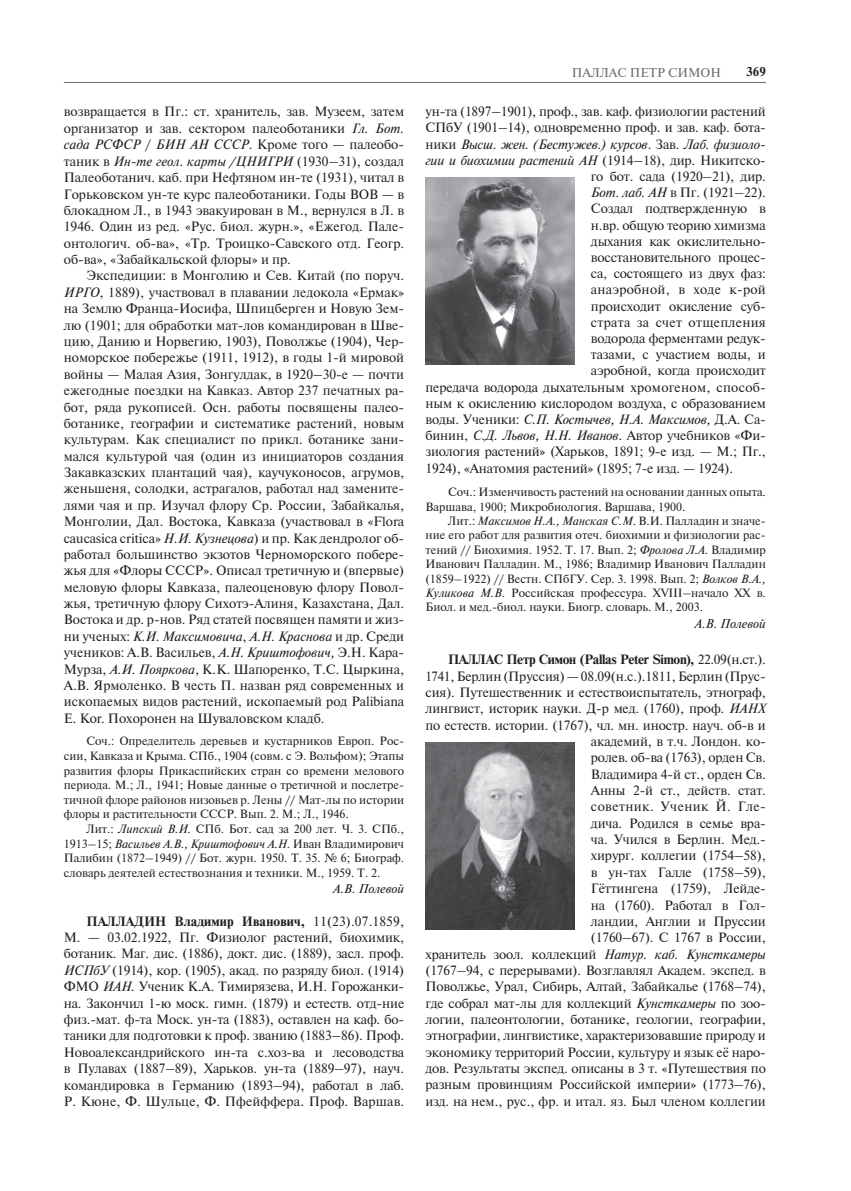
<style>
.page{position:relative;width:851px;height:1191px;background:#fff}
.page>*{position:absolute;margin:0;border:0;box-sizing:border-box;transform-origin:0 0}
.t1{font:13.5px/16.4px "Newton";letter-spacing:-.01em;color:#231f20;text-align:justify}
.t2{font:italic 13.5px "Newton";letter-spacing:-.01em;color:#231f20}
.t3{font:13.5px "Newton";letter-spacing:.02em;color:#231f20}
.t4{font:italic 12.75px "Newton";color:#231f20}
.t5{font:12.75px "Newton";color:#6c6d70}
.t6{font:700 12.75px "Newton";color:#231f20}
.t7{font:12px/14.5px "Newton";color:#231f20;text-align:justify}
.s1{font-style:italic}
.s2{font-weight:700}
.s3{font-style:normal}
</style>
<div class="page">
<hr style="left:64px;top:82px;width:701px;height:1px;background:#6c6d70">
<img style="left:425px;top:177px;width:149px;height:187px">
<img style="left:425px;top:742px;width:149px;height:187px">
<p class="t1" style="left:64px;top:103px;width:342px">возвращается в Пг.: ст. хранитель, зав. Музеем, затем организатор и зав. сектором палеоботаники <span class="s1">Гл. Бот. сада РСФСР</span> / <span class="s1">БИН АН СССР</span>. Кроме того — палеобо&shy;таник в <span class="s1">Ин-те геол. карты /ЦНИГРИ</span> (1930–31), создал Палеоботанич. каб. при Нефтяном ин-те (1931), читал в Горьковском ун-те курс палеоботаники. Годы ВОВ — в блокадном Л., в 1943 эвакуирован в М., вернулся в Л. в 1946. Один из ред. «Рус. биол. журн.», «Ежегод. Пале&shy;онтологич. об-ва», «Тр. Троицко-Савского отд. Геогр. об-ва», «Забайкальской флоры» и пр.</p>
<p class="t1" style="left:64px;top:267px;width:342px;text-indent:23px">Экспедиции: в Монголию и Сев. Китай (по поруч.<br><span class="s1">ИРГО</span>, 1889), участвовал в плавании ледокола «Ермак» на Землю Франца-Иосифа, Шпицберген и Новую Зем&shy;лю (1901; для обработки мат-лов командирован в Шве&shy;цию, Данию и Норвегию, 1903), Поволжье (1904), Чер&shy;номорское побережье (1911, 1912), в годы 1-й мировой войны — Малая Азия, Зонгулдак, в 1920–30-е — почти ежегодные поездки на Кавказ. Автор 237 печатных ра&shy;бот, ряда рукописей. Осн. работы посвящены палео&shy;ботанике, географии и систематике растений, новым культурам. Как специалист по прикл. ботанике зани&shy;мался культурой чая (один из инициаторов создания Закавказских плантаций чая), каучуконосов, агрумов, женьшеня, солодки, астрагалов, работал над замените&shy;лями чая и пр. Изучал флору Ср. России, Забайкалья, Монголии, Дал. Востока, Кавказа (участвовал в «Flora caucasica critica» <span class="s1">Н.И. Кузнецова</span>) и пр. Как дендролог об&shy;работал большинство экзотов Черноморского побере&shy;жья для «Флоры СССР». Описал третичную и (впервые) меловую флоры Кавказа, палеоценовую флору Повол&shy;жья, третичную флору Сихотэ-Алиня, Казахстана, Дал.<br>Востока и др. р-нов. Ряд статей посвящен памяти и жиз&shy;ни ученых: <span class="s1">К.И. Максимовича</span>, <span class="s1">А.Н. Краснова</span> и др. Среди учеников: А.В. Васильев, <span class="s1">А.Н. Криштофович,</span> Э.Н. Кара-Мурза, <span class="s1">А.И. Пояркова</span>, К.К. Шапоренко, Т.С. Цыркина, А.В. Ярмоленко. В честь П. назван ряд современных и ископаемых видов растений, ископаемый род Palibiana E. Kor. Похоронен на Шуваловском кладб.</p>
<p class="t7" style="left:64px;top:733px;width:342px;text-indent:22px">Соч.: Определитель деревьев и кустарников Европ. Рос&shy;сии, Кавказа и Крыма. СПб., 1904 (совм. с Э. Вольфом); Этапы развития флоры Прикаспийских стран со времени мелового периода. М.; Л., 1941; Новые данные о третичной и послетре&shy;тичной флоре районов низовьев р. Лены // Мат-лы по истории флоры и растительности СССР. Вып. 2. М.; Л., 1946.</p>
<p class="t7" style="left:64px;top:821px;width:342px;text-indent:22px">Лит.: <span class="s1">Липский В.И.</span> СПб. Бот. сад за 200 лет. Ч. 3. СПб., 1913–15; <span class="s1">Васильев А.В., Криштофович А.Н.</span> Иван Владимирович Палибин (1872–1949) // Бот. журн. 1950. Т. 35. № 6; Биограф. словарь деятелей естествознания и техники. М., 1959. Т. 2.</p>
<p class="t4" style="left:333px;top:880px;width:73px">А.В. Полевой</p>
<p class="t1" style="left:64px;top:912px;width:342px;text-indent:23px"><span class="s2">ПАЛЛАДИН Владимир Иванович,</span> 11(23).07.1859, М. — 03.02.1922, Пг. Физиолог растений, биохимик, ботаник. Маг. дис. (1886), докт. дис. (1889), засл. проф.<br><span class="s1">ИСПбУ</span> (1914), кор. (1905), акад. по разряду биол. (1914)<br>ФМО <span class="s1">ИАН.</span> Ученик К.А. Тимирязева, И.Н. Горожанки&shy;на. Закончил 1-ю моск. гимн. (1879) и естеств. отд-ние физ.-мат. ф-та Моск. ун-та (1883), оставлен на каф. бо&shy;таники для подготовки к проф. званию (1883–86). Проф.<br>Новоалександрийского ин-та с.хоз-ва и лесоводства в Пулавах (1887–89), Харьков. ун-та (1889–97), науч. командировка в Германию (1893–94), работал в лаб.<br>Р. Кюне, Ф. Шульце, Ф. Пфейффера. Проф. Варшав.</p>
<p class="t5" style="left:571px;top:63px;width:150px">ПАЛЛАС ПЕТР СИМОН</p>
<p class="t6" style="left:746px;top:64px;width:21px">369</p>
<p class="t1" style="left:425px;top:103px;width:342px">ун-та (1897–1901), проф., зав. каф. физиологии растений</p>
<p class="t1" style="left:425px;top:119px;width:342px">СПбУ (1901–14), одновременно проф. и зав. каф. бота-</p>
<p class="t2" style="left:425px;top:135px;width:342px"><span class="s3">ники</span> Высш. жен. (Бестужев.) курсов<span class="s3">. Зав.</span> Лаб. физиоло-</p>
<p class="t1" style="left:425px;top:151px;width:342px"><span class="s1">гии и биохимии растений АН</span> (1914–18), дир. Никитско-</p>
<p class="t1" style="left:591px;top:168px;width:176px">го бот. сада (1920–21), дир.</p>
<p class="t1" style="left:591px;top:184px;width:176px"><span class="s1">Бот. лаб. АН</span> в Пг. (1921–22).</p>
<p class="t1" style="left:591px;top:200px;width:176px">Создал подтвержденную в</p>
<p class="t1" style="left:591px;top:216px;width:176px">н.вр. общую теорию химизма</p>
<p class="t1" style="left:591px;top:232px;width:176px">дыхания как окислительно-</p>
<p class="t1" style="left:591px;top:249px;width:176px">восстановительного процес-</p>
<p class="t1" style="left:591px;top:265px;width:176px">са, состоящего из двух фаз:</p>
<p class="t3" style="left:591px;top:280px;width:176px">анаэробной, в ходе к-рой</p>
<p class="t1" style="left:591px;top:297px;width:176px">происходит окисление суб-</p>
<p class="t3" style="left:591px;top:312px;width:176px">страта за счет отщепления</p>
<p class="t1" style="left:591px;top:330px;width:176px">водорода ферментами редук-</p>
<p class="t1" style="left:591px;top:346px;width:176px">тазами, с участием воды, и</p>
<p class="t1" style="left:591px;top:362px;width:176px">аэробной, когда происходит</p>
<p class="t1" style="left:425px;top:378px;width:342px">передача водорода дыхательным хромогеном, способ-</p>
<p class="t1" style="left:425px;top:394px;width:342px">ным к окислению кислородом воздуха, с образованием</p>
<p class="t2" style="left:425px;top:411px;width:342px"><span class="s3">воды. Ученики:</span> С.П. Костычев, Н.А. Максимов, <span class="s3">Д.А. Са-</span></p>
<p class="t1" style="left:425px;top:427px;width:342px">бинин, <span class="s1">С.Д. Львов, Н.Н. Иванов</span>. Автор учебников «Фи-</p>
<p class="t1" style="left:425px;top:443px;width:342px">зиология растений» (Харьков, 1891; 9-е изд. — М.; Пг.,</p>
<p class="t1" style="left:425px;top:459px;width:309px">1924), «Анатомия растений» (1895; 7-е изд. — 1924).</p>
<p class="t7" style="left:425px;top:484px;width:342px;text-indent:22px">Соч.: Изменчивость растений на основании данных опыта.<br>Варшава, 1900; Микробиология. Варшава, 1900.</p>
<p class="t7" style="left:425px;top:513px;width:342px;text-indent:22px">Лит.: <span class="s1">Максимов Н.А., Манская С.М</span>. В.И. Палладин и значе&shy;ние его работ для развития отеч. биохимии и физиологии рас&shy;тений // Биохимия. 1952. Т. 17. Вып. 2; <span class="s1">Фролова Л.А.</span> Владимир Иванович Палладин. М., 1986; Владимир Иванович Палладин (1859–1922) // Вестн. СПбГУ. Сер. 3. 1998. Вып. 2; <span class="s1">Волков В.А., Куликова М.В</span>. Российская профессура. XVIII–начало XX в.<br>Биол. и мед.-биол. науки. Биогр. словарь. М., 2003.</p>
<p class="t4" style="left:694px;top:615px;width:73px">А.В. Полевой</p>
<p class="t1" style="left:425px;top:651px;width:342px;text-align:right"><span class="s2">ПАЛЛАС Петр Симон (Pallas Peter Simon),</span> 22.09(н.ст.).<br>1741, Берлин (Пруссия) — 08.09(н.с.).1811, Берлин (Прус&shy;сия). Путешественник и естествоиспытатель, этнограф, лингвист, историк науки. Д-р мед. (1760), проф. <span class="s1">ИАНХ </span>по естеств. истории. (1767), чл. мн. иностр. науч. об-в и академий, в т.ч. Лондон. ко-<br>ролев. об-ва (1763), орден Св.<br>Владимира 4-й ст., орден Св.<br>Анны 2-й ст., действ. стат.<br>советник. Ученик Й. Гле-<br>дича. Родился в семье вра-<br>ча. Учился в Берлин. Мед.-<br>хирург. коллегии (1754–58),<br>в ун-тах Галле (1758–59),<br>Гёттингена (1759), Лейде-<br>на (1760). Работал в Гол-<br>ландии, Англии и Пруссии<br>(1760–67). С 1767 в России,<br>хранитель зоол. коллекций <span class="s1">Натур. каб. Кунсткамеры </span>(1767–94, с перерывами). Возглавлял Академ. экспед. в Поволжье, Урал, Сибирь, Алтай, Забайкалье (1768–74), где собрал мат-лы для коллекций <span class="s1">Кунсткамеры</span> по зоо&shy;логии, палеонтологии, ботанике, геологии, географии, этнографии, лингвистике, характеризовавшие природу и экономику территорий России, культуру и язык её наро&shy;дов. Результаты экспед. описаны в 3 т. «Путешествия по разным провинциям Российской империи» (1773–76), изд. на нем., рус., фр. и итал. яз. Был членом коллегии</p>
</div>
